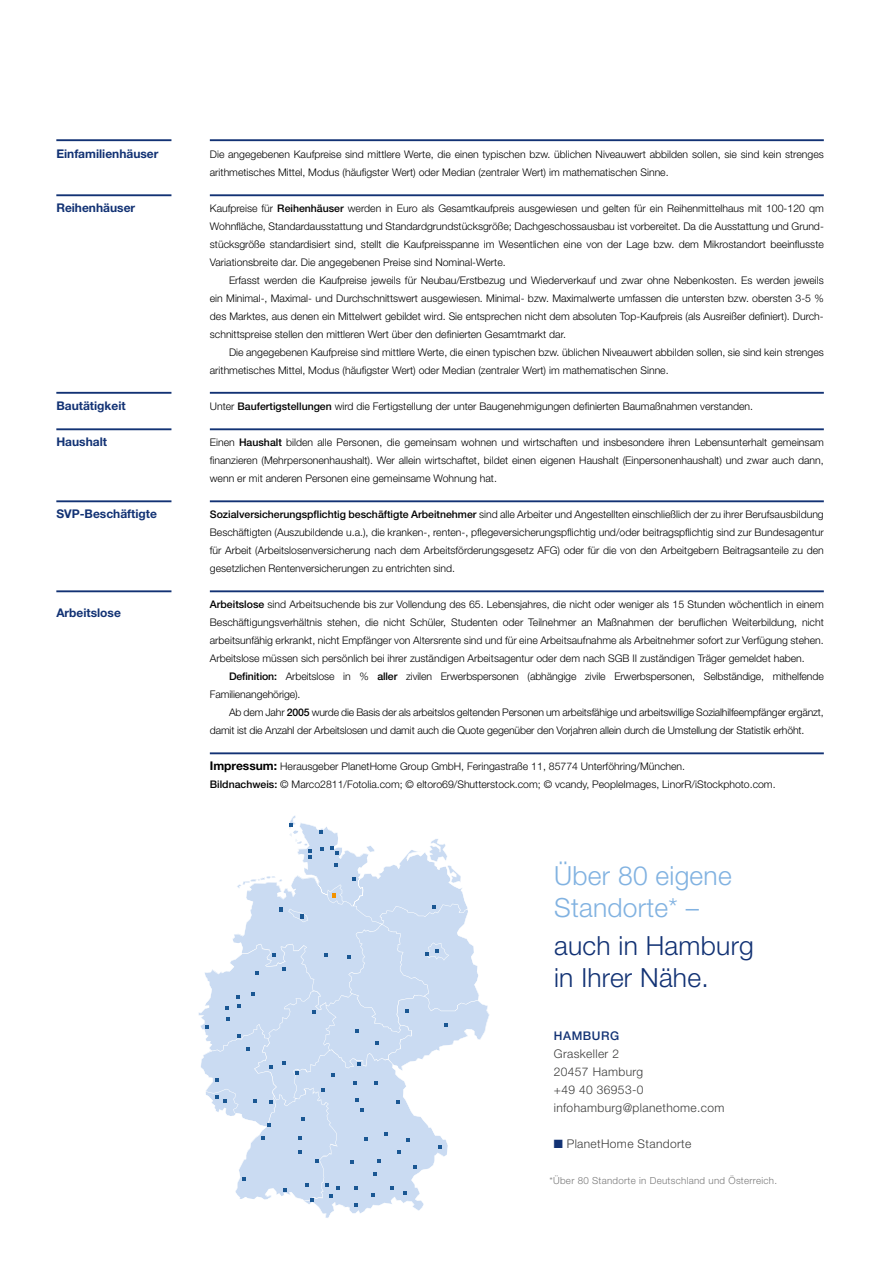
<style>
.page{position:relative;width:893px;height:1263px;background:#fff}
.page>*{position:absolute;margin:0;border:0;box-sizing:border-box;transform-origin:0 0}
.t1{font:300 26.4px/31.7px "Helvetica Neue LT Std";letter-spacing:.01em;color:#123274}
.t2{font:300 26.4px/31.7px "Helvetica Neue LT Std";letter-spacing:.01em;color:#81b2e1}
.t3{font:300 12px/18px "Helvetica Neue LT Std";letter-spacing:.03em;color:#3c3c3b}
.t4{font:700 12px "Helvetica Neue LT Std";color:#123274}
.t5{font:500 12px "Helvetica Neue LT Std";letter-spacing:.05em;color:#123274}
.t6{font:300 10.5px/18px "Helvetica Neue LT Std";color:#000}
.t7{font:300 9.75px "Helvetica Neue LT Std";letter-spacing:.03em;color:#797979}
.s1{font-weight:500}
.s2{font-weight:700;font-size:12px}
.s3{color:#123274}
</style>
<div class="page">
<hr style="left:210px;top:752px;width:614px;height:2px;background:#123274">
<svg style="left:198px;top:815px;width:291px;height:403px"></svg>
<hr style="left:56px;top:194px;width:115px;height:2px;background:#123274">
<hr style="left:56px;top:392px;width:115px;height:2px;background:#123274">
<hr style="left:56px;top:428px;width:115px;height:2px;background:#123274">
<hr style="left:56px;top:500px;width:115px;height:2px;background:#123274">
<hr style="left:56px;top:590px;width:115px;height:2px;background:#123274">
<hr style="left:56px;top:139px;width:115px;height:2px;background:#123274">
<hr style="left:210px;top:139px;width:614px;height:2px;background:#123274">
<hr style="left:210px;top:194px;width:614px;height:2px;background:#123274">
<hr style="left:210px;top:392px;width:614px;height:2px;background:#123274">
<hr style="left:210px;top:428px;width:614px;height:2px;background:#123274">
<hr style="left:210px;top:500px;width:614px;height:2px;background:#123274">
<hr style="left:210px;top:590px;width:614px;height:2px;background:#123274">
<p class="t4" style="left:56px;top:147px;width:104px">Einfamilienhäuser</p>
<p class="t4" style="left:56px;top:201px;width:80px">Reihenhäuser</p>
<p class="t4" style="left:56px;top:399px;width:71px">Bautätigkeit</p>
<p class="t4" style="left:56px;top:435px;width:52px">Haushalt</p>
<p class="t4" style="left:56px;top:507px;width:102px">SVP-Beschäftigte</p>
<p class="t4" style="left:56px;top:606px;width:66px">Arbeitslose</p>
<p class="t6" style="left:210px;top:145px;width:615px">Die angegebenen Kaufpreise sind mittlere Werte, die einen typischen bzw. üblichen Niveauwert abbilden sollen, sie sind kein strenges arithmetisches Mittel, Modus (häufigster Wert) oder Median (zentraler Wert) im mathematischen Sinne.</p>
<p class="t6" style="left:210px;top:199px;width:615px;text-align:justify">Kaufpreise für <span class="s1">Reihenhäuser</span> werden in Euro als Gesamtkaufpreis ausgewiesen und gelten für ein Reihenmittelhaus mit 100-120 qm Wohnfläche, Standardausstattung und Standardgrundstücksgröße; Dachgeschossausbau ist vorbereitet. Da die Ausstattung und Grund&shy;stücksgröße standardisiert sind, stellt die Kaufpreisspanne im Wesentlichen eine von der Lage bzw. dem Mikrostandort beeinflusste Variationsbreite dar. Die angegebenen Preise sind Nominal-Werte.</p>
<p class="t6" style="left:210px;top:271px;width:615px;text-align:justify;text-indent:19px">Erfasst werden die Kaufpreise jeweils für Neubau/Erstbezug und Wiederverkauf und zwar ohne Nebenkosten. Es werden jeweils ein Minimal-, Maximal- und Durchschnittswert ausgewiesen. Minimal- bzw. Maximalwerte umfassen die untersten bzw. obersten 3-5 % des Marktes, aus denen ein Mittelwert gebildet wird. Sie entsprechen nicht dem absoluten Top-Kaufpreis (als Ausreißer definiert). Durch&shy;schnittspreise stellen den mittleren Wert über den definierten Gesamtmarkt dar.</p>
<p class="t6" style="left:210px;top:343px;width:615px;text-indent:19px">Die angegebenen Kaufpreise sind mittlere Werte, die einen typischen bzw. üblichen Niveauwert abbilden sollen, sie sind kein strenges arithmetisches Mittel, Modus (häufigster Wert) oder Median (zentraler Wert) im mathematischen Sinne.</p>
<p class="t6" style="left:210px;top:397px;width:545px">Unter <span class="s1">Baufertigstellungen</span> wird die Fertigstellung der unter Baugenehmigungen definierten Baumaßnahmen verstanden.</p>
<p class="t6" style="left:210px;top:433px;width:615px;text-align:justify">Einen <span class="s1">Haushalt</span> bilden alle Personen, die gemeinsam wohnen und wirtschaften und insbesondere ihren Lebensunterhalt gemeinsam finanzieren (Mehrpersonenhaushalt). Wer allein wirtschaftet, bildet einen eigenen Haushalt (Einpersonenhaushalt) und zwar auch dann, wenn er mit anderen Personen eine gemeinsame Wohnung hat.</p>
<p class="t6" style="left:210px;top:505px;width:615px;text-align:justify"><span class="s1">Sozialversicherungspflichtig beschäftigte Arbeitnehmer</span> sind alle Arbeiter und Angestellten einschließlich der zu ihrer Berufsausbildung Beschäftigten (Auszubildende u.a.), die kranken-, renten-, pflegeversicherungspflichtig und/oder beitragspflichtig sind zur Bundesagentur für Arbeit (Arbeitslosenversicherung nach dem Arbeitsförderungsgesetz AFG) oder für die von den Arbeitgebern Beitragsanteile zu den gesetzlichen Rentenversicherungen zu entrichten sind.</p>
<p class="t6" style="left:210px;top:595px;width:615px;text-align:justify"><span class="s1">Arbeitslose</span> sind Arbeitsuchende bis zur Vollendung des 65. Lebensjahres, die nicht oder weniger als 15 Stunden wöchentlich in einem Beschäftigungsverhältnis stehen, die nicht Schüler, Studenten oder Teilnehmer an Maßnahmen der beruflichen Weiterbildung, nicht arbeitsunfähig erkrankt, nicht Empfänger von Altersrente sind und für eine Arbeitsaufnahme als Arbeitnehmer sofort zur Verfügung stehen.<br>Arbeitslose müssen sich persönlich bei ihrer zuständigen Arbeitsagentur oder dem nach SGB II zuständigen Träger gemeldet haben.</p>
<p class="t6" style="left:210px;top:667px;width:615px;text-indent:19px"><span class="s1">Definition:</span> Arbeitslose in % <span class="s1">aller</span> zivilen Erwerbspersonen (abhängige zivile Erwerbspersonen, Selbständige, mithelfende<br>Familienangehörige).</p>
<p class="t6" style="left:210px;top:703px;width:615px;text-indent:19px">Ab dem Jahr <span class="s1">2005</span> wurde die Basis der als arbeitslos geltenden Personen um arbeitsfähige und arbeitswillige Sozialhilfeempfänger ergänzt, damit ist die Anzahl der Arbeitslosen und damit auch die Quote gegenüber den Vorjahren allein durch die Umstellung der Statistik erhöht.</p>
<p class="t6" style="left:210px;top:757px;width:567px"><span class="s2">Impressum:</span> Herausgeber PlanetHome Group GmbH, Feringastraße 11, 85774 Unterföhring/München.<br><span class="s1">Bildnachweis:</span> © Marco2811/Fotolia.com; © eltoro69/Shutterstock.com; © vcandy, PeopleImages, LinorR/iStockphoto.com.</p>
<h1 class="t2" style="left:554px;top:859px;width:179px">Über 80 eigene<br>Standorte* –</h1>
<h1 class="t1" style="left:554px;top:930px;width:201px">auch in Hamburg in Ihrer Nähe.</h1>
<p class="t5" style="left:554px;top:1029px;width:67px">HAMBURG</p>
<p class="t3" style="left:554px;top:1045px;width:172px">Graskeller 2<br>20457 Hamburg<br>+49 40 36953-0 infohamburg@planethome.com</p>
<p class="t3" style="left:554px;top:1135px;width:139px"><span class="s3">■</span> PlanetHome Standorte</p>
<p class="t7" style="left:549px;top:1175px;width:229px">*Über 80 Standorte in Deutschland und Österreich.</p>
</div>
